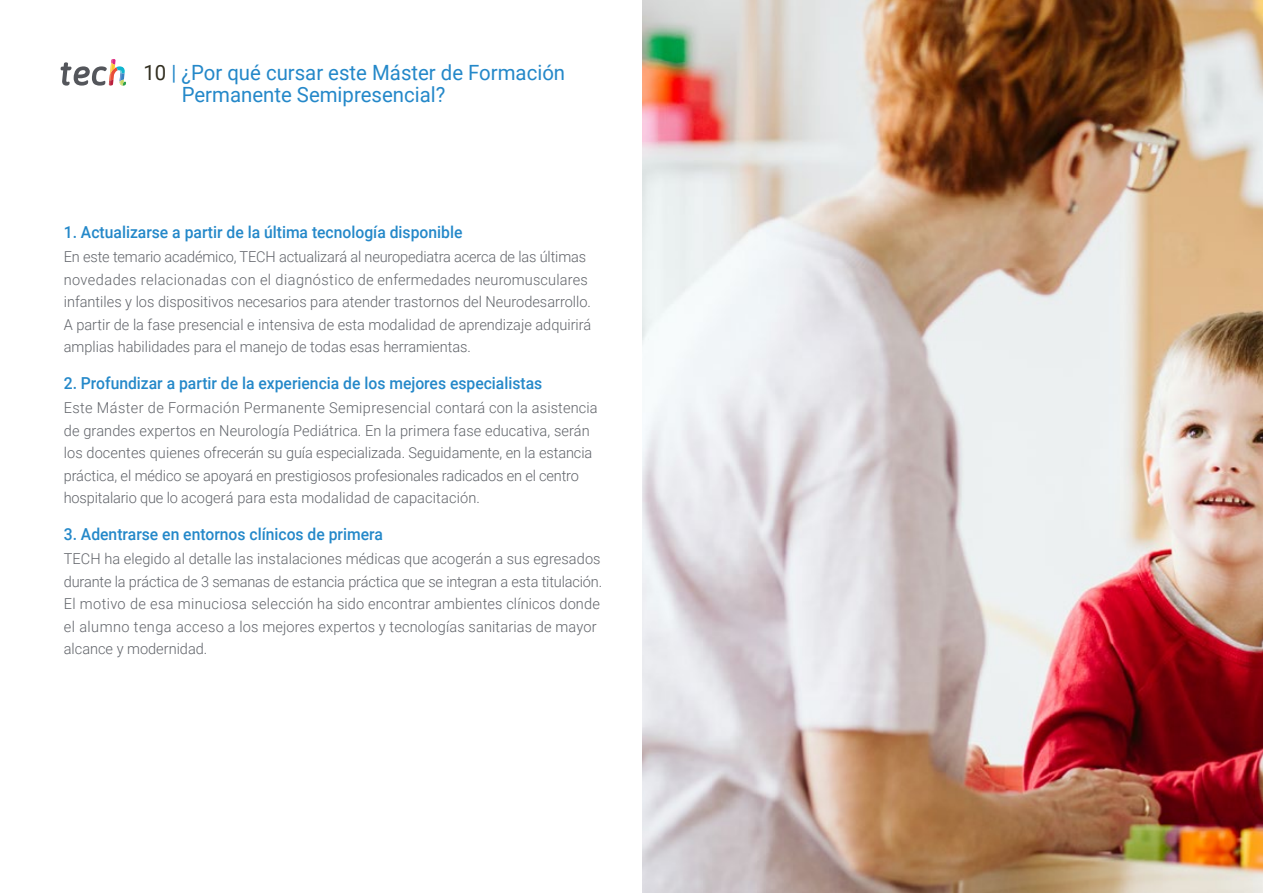
<style>
.page{position:relative;width:1263px;height:893px;background:#fff}
.page>*{position:absolute;margin:0;border:0;box-sizing:border-box;transform-origin:0 0}
.t1{font:21px/22.5px "Roboto";color:#2488c9}
.t2{font:500 16.5px "Roboto";color:#2488c9;scale:.95 1}
.t3{font:300 15px/22.5px "Roboto";color:#61646a}
.s1{color:#312e20}
</style>
<div class="page">
<img style="left:642px;top:0;width:621px;height:893px">
<svg style="left:61px;top:59px;width:65px;height:27px"></svg>
<h1 class="t1" style="left:182px;top:60px;width:385px;text-indent:-38px"><span class="s1">10</span> | ¿Por qué cursar este Máster de Formación<br>Permanente Semipresencial?</h1>
<p class="t2" style="left:64px;top:220px;width:421px">1. Actualizarse a partir de la última tecnología disponible</p>
<p class="t3" style="left:64px;top:245px;width:529px">En este temario académico, TECH actualizará al neuropediatra acerca de las últimas novedades relacionadas con el diagnóstico de enfermedades neuromusculares infantiles y los dispositivos necesarios para atender trastornos del Neurodesarrollo.<br>A partir de la fase presencial e intensiva de esta modalidad de aprendizaje adquirirá amplias habilidades para el manejo de todas esas herramientas.</p>
<p class="t2" style="left:64px;top:371px;width:505px">2. Profundizar a partir de la experiencia de los mejores especialistas</p>
<p class="t3" style="left:64px;top:396px;width:535px">Este Máster de Formación Permanente Semipresencial contará con la asistencia de grandes expertos en Neurología Pediátrica. En la primera fase educativa, serán los docentes quienes ofrecerán su guía especializada. Seguidamente, en la estancia práctica, el médico se apoyará en prestigiosos profesionales radicados en el centro hospitalario que lo acogerá para esta modalidad de capacitación.</p>
<p class="t2" style="left:64px;top:522px;width:337px">3. Adentrarse en entornos clínicos de primera</p>
<p class="t3" style="left:64px;top:547px;width:540px">TECH ha elegido al detalle las instalaciones médicas que acogerán a sus egresados durante la práctica de 3 semanas de estancia práctica que se integran a esta titulación.<br>El motivo de esa minuciosa selección ha sido encontrar ambientes clínicos donde el alumno tenga acceso a los mejores expertos y tecnologías sanitarias de mayor alcance y modernidad.</p>
</div>
